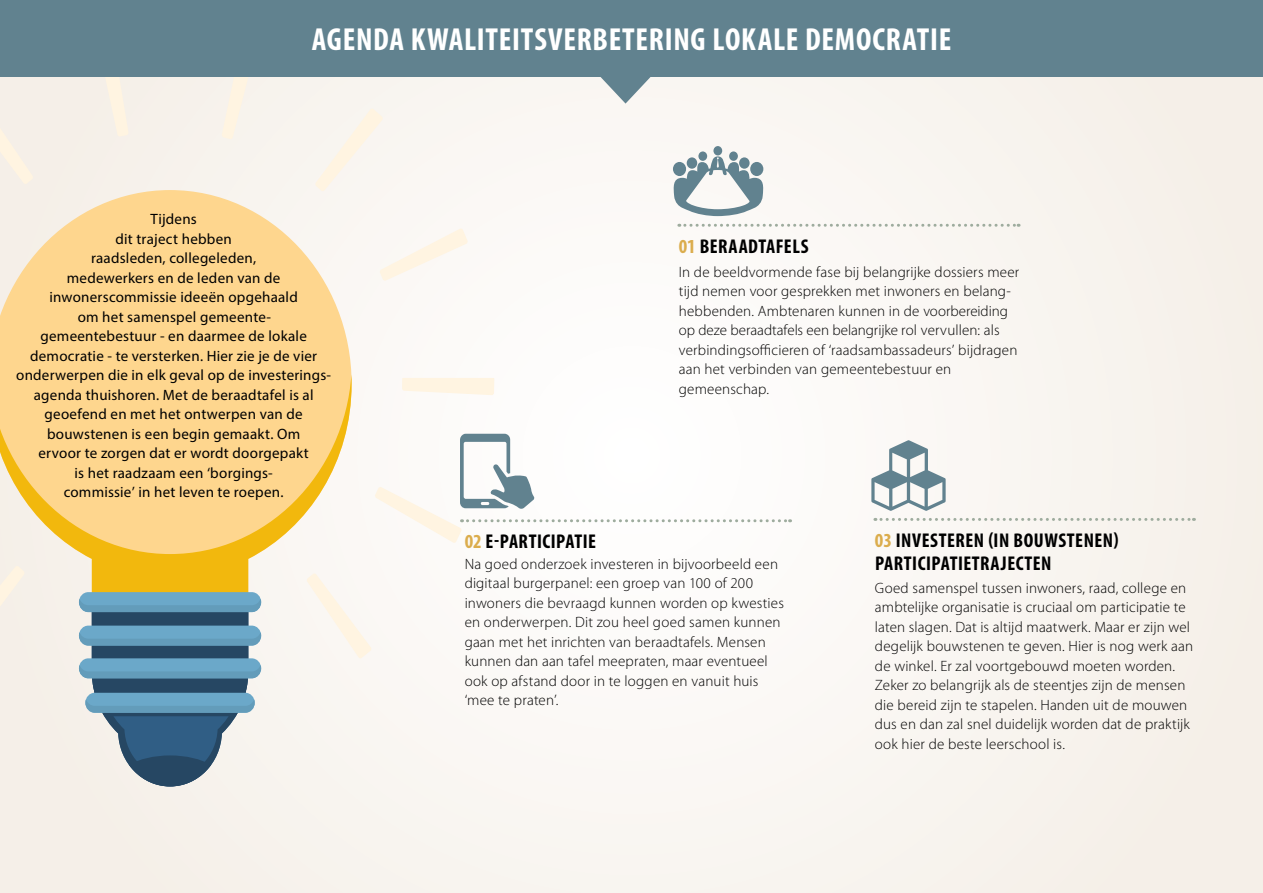
<style>
.page{position:relative;width:1263px;height:893px;background:#f9f6f1}
.page>*{position:absolute;margin:0;border:0;box-sizing:border-box;transform-origin:0 0}
.t1{font:700 condensed 31.95px "Myriad Pro";letter-spacing:.025em;color:#fff}
.t2{font:700 condensed 19.95px/22.5px "Myriad Pro";letter-spacing:.025em;color:#000}
.t3{font:300 15px/19.5px "Myriad Pro";letter-spacing:.01em;color:#000}
.t4{font:15px/19.5px "Myriad Pro";letter-spacing:.015em;color:#000;text-align:center}
.s1{color:#dbad4d}
</style>
<div class="page">
<svg style="left:0;top:77px;width:494px;height:581px"></svg>
<svg style="left:0;top:190px;width:352px;height:184px;fill:#fed68e"></svg>
<svg style="left:0;top:374px;width:352px;height:296px;fill:#fed68e"></svg>
<div style="left:79px;top:592px;width:182px;height:20px;background:#6ba8c9;border-radius:10px"></div>
<svg style="left:79px;top:599px;width:182px;height:187px"></svg>
<svg style="left:875px;top:518px;width:319px;height:3px"></svg>
<svg style="left:461px;top:519px;width:329px;height:3px"></svg>
<svg style="left:679px;top:224px;width:340px;height:3px"></svg>
<svg style="left:673px;top:156px;width:91px;height:60px"></svg>
<div style="left:713px;top:146px;width:9px;height:9px;background:#61828f;border-radius:50%"></div>
<div style="left:698px;top:151px;width:9px;height:10px;background:#61828f;border-radius:50%"></div>
<div style="left:687px;top:157px;width:10px;height:12px;background:#61828f;border-radius:50%"></div>
<div style="left:673px;top:162px;width:13px;height:14px;background:#61828f;border-radius:50%"></div>
<div style="left:729px;top:151px;width:9px;height:10px;background:#61828f;border-radius:50%"></div>
<div style="left:739px;top:157px;width:11px;height:12px;background:#61828f;border-radius:50%"></div>
<div style="left:750px;top:162px;width:13px;height:14px;background:#61828f;border-radius:50%"></div>
<svg style="left:871px;top:440px;width:75px;height:71px"></svg>
<div style="left:0;top:0;width:1263px;height:77px;background:#61828f"></div>
<svg style="left:460px;top:434px;width:74px;height:75px"></svg>
<svg style="left:600px;top:77px;width:51px;height:27px"></svg>
<h1 class="t1" style="left:312px;top:20px;width:641px">AGENDA KWALITEITSVERBETERING LOKALE DEMOCRATIE</h1>
<p class="t4" style="left:16px;top:209px;width:316px">Tijdens<br>dit traject hebben<br>raadsleden, collegeleden,<br>medewerkers en de leden van de inwonerscommissie ideeën opgehaald<br>om het samenspel gemeente-<br>gemeentebestuur - en daarmee de lokale democratie - te versterken. Hier zie je de vier onderwerpen die in elk geval op de investerings&shy;agenda thuishoren. Met de beraadtafel is al geoefend en met het ontwerpen van de bouwstenen is een begin gemaakt. Om<br>ervoor te zorgen dat er wordt doorgepakt<br>is het raadzaam een ‘borgings-<br>commissie’ in het leven te roepen.</p>
<h2 class="t2" style="left:679px;top:235px;width:131px"><span class="s1">01</span> BERAADTAFELS</h2>
<p class="t3" style="left:679px;top:262px;width:342px">In de beeldvormende fase bij belangrijke dossiers meer tijd nemen voor gesprekken met inwoners en belang&shy;hebbenden. Ambtenaren kunnen in de voorbereiding op deze beraadtafels een belangrijke rol vervullen: als verbindingsofficieren of ‘raadsambassadeurs’ bijdragen aan het verbinden van gemeentebestuur en gemeenschap.</p>
<h2 class="t2" style="left:465px;top:530px;width:133px"><span class="s1">02</span> E-PARTICIPATIE</h2>
<h2 class="t2" style="left:875px;top:529px;width:245px"><span class="s1">03</span> INVESTEREN (IN BOUWSTENEN)<br>PARTICIPATIETRAJECTEN</h2>
<p class="t3" style="left:465px;top:554px;width:321px">Na goed onderzoek investeren in bijvoorbeeld een digitaal burgerpanel: een groep van 100 of 200 inwoners die bevraagd kunnen worden op kwesties en onderwerpen. Dit zou heel goed samen kunnen gaan met het inrichten van beraadtafels. Mensen kunnen dan aan tafel meepraten, maar eventueel ook op afstand door in te loggen en vanuit huis ‘mee te praten’.</p>
<p class="t3" style="left:875px;top:578px;width:320px">Goed samenspel tussen inwoners, raad, college en ambtelijke organisatie is cruciaal om participatie te laten slagen. Dat is altijd maatwerk. Maar er zijn wel degelijk bouwstenen te geven. Hier is nog werk aan de winkel. Er zal voortgebouwd moeten worden.<br>Zeker zo belangrijk als de steentjes zijn de mensen die bereid zijn te stapelen. Handen uit de mouwen dus en dan zal snel duidelijk worden dat de praktijk ook hier de beste leerschool is.</p>
</div>
